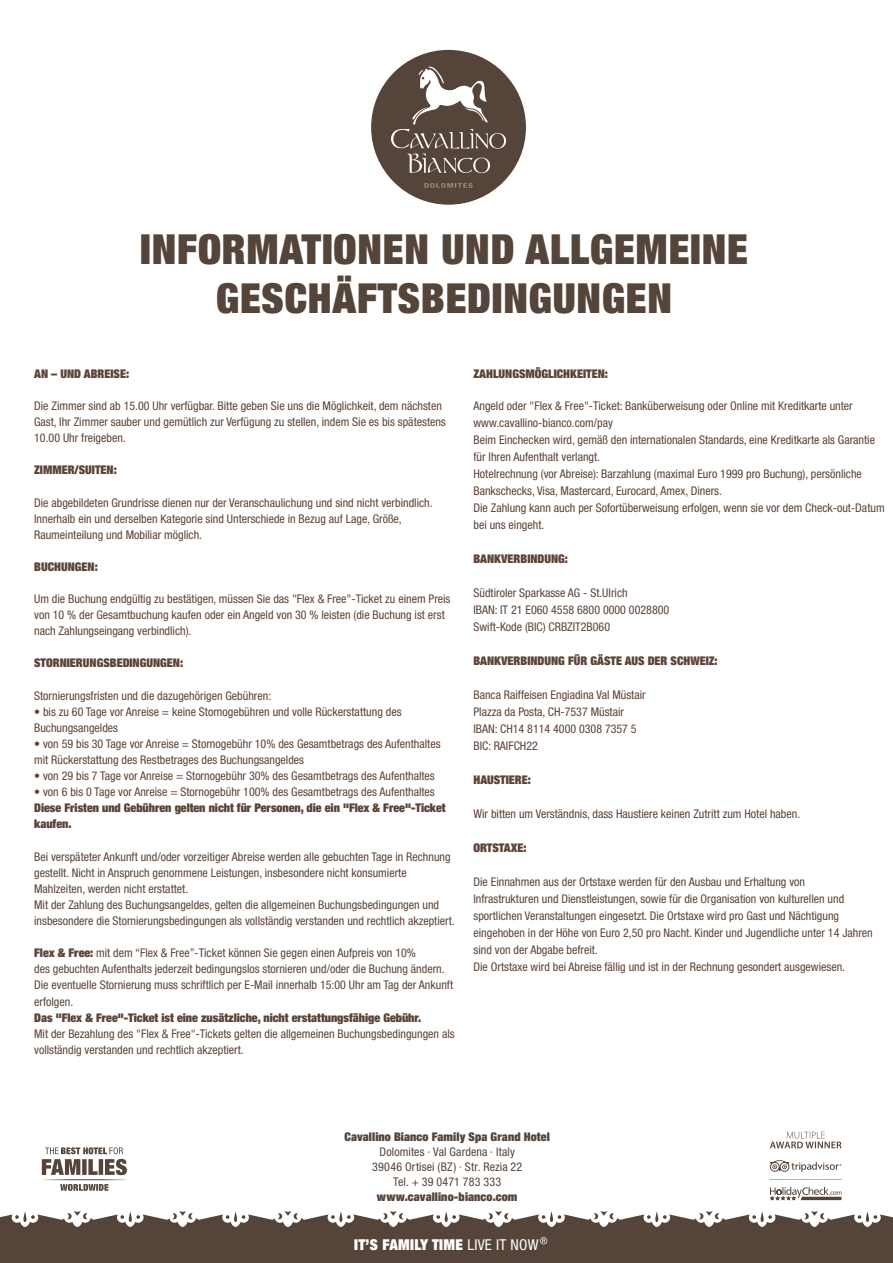
<style>
.page{position:relative;width:893px;height:1263px;background:#fff}
.page>*{position:absolute;margin:0;border:0;box-sizing:border-box;transform-origin:0 0}
.t1{font:900 condensed 41.4px/49.8px "Helvetica Neue LT Std";letter-spacing:.02em;color:#554439;text-align:center}
.t2{font:900 condensed 15px "Helvetica Neue LT Std";letter-spacing:.02em;color:#fff}
.t3{font:condensed 12px/17px "Helvetica Neue LT Std";color:#5c4337}
.t4{font:900 condensed 12px/16px "Helvetica Neue LT Std";color:#5c4337}
.t5{font:condensed 12px/15px "Helvetica Neue LT Std";letter-spacing:.01em;color:#554439;text-align:center}
.t6{font:900 condensed 12px "Helvetica Neue LT Std";letter-spacing:.01em;color:#554439}
.s1{font-weight:900}
.s2{font-weight:400}
</style>
<div class="page">
<div style="left:0;top:1209px;width:893px;height:54px;background:#554439"></div>
<svg style="left:0;top:1209px;width:893px;height:18px"></svg>
<div style="left:371px;top:50px;width:155px;height:155px;background:#554439;border-radius:50%"></div>
<svg style="left:424px;top:183px;width:49px;height:5px"></svg>
<svg style="left:391px;top:67px;width:116px;height:106px"></svg>
<svg style="left:60px;top:1184px;width:49px;height:7px"></svg>
<svg style="left:42px;top:1147px;width:85px;height:28px"></svg>
<hr style="left:43px;top:1179px;width:83px;height:1px;background:#554439">
<svg style="left:770px;top:1160px;width:71px;height:12px"></svg>
<svg style="left:770px;top:1132px;width:71px;height:16px"></svg>
<svg style="left:770px;top:1187px;width:71px;height:13px"></svg>
<svg style="left:770px;top:1179px;width:72px;height:1px"></svg>
<svg style="left:540px;top:1237px;width:7px;height:7px"></svg>
<h1 class="t1" style="left:140px;top:223px;width:609px">INFORMATIONEN UND ALLGEMEINE<br>GESCHÄFTSBEDINGUNGEN</h1>
<p class="t4" style="left:34px;top:365px;width:96px">AN – UND ABREISE:</p>
<p class="t3" style="left:34px;top:398px;width:413px;line-height:16px">Die Zimmer sind ab 15.00 Uhr verfügbar. Bitte geben Sie uns die Möglichkeit, dem nächsten<br>Gast, Ihr Zimmer sauber und gemütlich zur Verfügung zu stellen, indem Sie es bis spätestens<br>10.00 Uhr freigeben.</p>
<p class="t4" style="left:34px;top:462px;width:84px">ZIMMER/SUITEN:</p>
<p class="t3" style="left:34px;top:494px;width:400px;line-height:16px">Die abgebildeten Grundrisse dienen nur der Veranschaulichung und sind nicht verbindlich.<br>Innerhalb ein und derselben Kategorie sind Unterschiede in Bezug auf Lage, Größe,<br>Raumeinteilung und Mobiliar möglich.</p>
<p class="t4" style="left:34px;top:558px;width:65px">BUCHUNGEN:</p>
<p class="t3" style="left:34px;top:591px;width:418px;line-height:16px">Um die Buchung endgültig zu bestätigen, müssen Sie das "Flex &amp; Free"-Ticket zu einem Preis von 10 % der Gesamtbuchung kaufen oder ein Angeld von 30 % leisten (die Buchung ist erst nach Zahlungseingang verbindlich).</p>
<p class="t4" style="left:34px;top:655px;width:150px">STORNIERUNGSBEDINGUNGEN:</p>
<p class="t3" style="left:34px;top:687px;width:239px">Stornierungsfristen und die dazugehörigen Gebühren:</p>
<p class="t3" style="left:34px;top:703px;width:369px;line-height:16px">• bis zu 60 Tage vor Anreise = keine Stornogebühren und volle Rückerstattung des<br>Buchungsangeldes</p>
<p class="t3" style="left:34px;top:736px;width:408px;line-height:16px">• von 59 bis 30 Tage vor Anreise = Stornogebühr 10% des Gesamtbetrags des Aufenthaltes mit Rückerstattung des Restbetrages des Buchungsangeldes</p>
<p class="t3" style="left:34px;top:767px;width:402px">• von 29 bis 7 Tage vor Anreise = Stornogebühr 30% des Gesamtbetrags des Aufenthaltes</p>
<p class="t3" style="left:34px;top:783px;width:402px">• von 6 bis 0 Tage vor Anreise = Stornogebühr 100% des Gesamtbetrags des Aufenthaltes</p>
<p class="t4" style="left:34px;top:800px;width:413px">Diese Fristen und Gebühren gelten nicht für Personen, die ein "Flex &amp; Free"-Ticket kaufen.</p>
<p class="t3" style="left:34px;top:848px;width:422px;line-height:16px">Bei verspäteter Ankunft und/oder vorzeitiger Abreise werden alle gebuchten Tage in Rechnung gestellt. Nicht in Anspruch genommene Leistungen, insbesondere nicht konsumierte Mahlzeiten, werden nicht erstattet.<br>Mit der Zahlung des Buchungsangeldes, gelten die allgemeinen Buchungsbedingungen und insbesondere die Stornierungsbedingungen als vollständig verstanden und rechtlich akzeptiert.</p>
<p class="t3" style="left:34px;top:945px;width:420px;line-height:16px"><span class="s1">Flex &amp; Free:</span> mit dem “Flex &amp; Free”-Ticket können Sie gegen einen Aufpreis von 10%<br>des gebuchten Aufenthalts jederzeit bedingungslos stornieren und/oder die Buchung ändern.<br>Die eventuelle Stornierung muss schriftlich per E-Mail innerhalb 15:00 Uhr am Tag der Ankunft erfolgen.</p>
<p class="t4" style="left:34px;top:1009px;width:388px">Das "Flex &amp; Free"-Ticket ist eine zusätzliche, nicht erstattungsfähige Gebühr.</p>
<p class="t3" style="left:34px;top:1025px;width:422px;line-height:16px">Mit der Bezahlung des "Flex &amp; Free"-Tickets gelten die allgemeinen Buchungsbedingungen als vollständig verstanden und rechtlich akzeptiert.</p>
<p class="t4" style="left:473px;top:365px;width:136px">ZAHLUNGSMÖGLICHKEITEN:</p>
<p class="t3" style="left:473px;top:397px;width:413px">Angeld oder "Flex &amp; Free"-Ticket: Banküberweisung oder Online mit Kreditkarte unter www.cavallino-bianco.com/pay<br>Beim Einchecken wird, gemäß den internationalen Standards, eine Kreditkarte als Garantie für Ihren Aufenthalt verlangt.<br>Hotelrechnung (vor Abreise): Barzahlung (maximal Euro 1999 pro Buchung), persönliche Bankschecks, Visa, Mastercard, Eurocard, Amex, Diners.<br>Die Zahlung kann auch per Sofortüberweisung erfolgen, wenn sie vor dem Check-out-Datum bei uns eingeht.</p>
<p class="t4" style="left:473px;top:550px;width:96px">BANKVERBINDUNG:</p>
<p class="t3" style="left:473px;top:584px;width:197px">Südtiroler Sparkasse AG - St.Ulrich<br>IBAN: IT 21 E060 4558 6800 0000 0028800<br>Swift-Kode (BIC) CRBZIT2B060</p>
<p class="t4" style="left:473px;top:652px;width:246px">BANKVERBINDUNG FÜR GÄSTE AUS DER SCHWEIZ:</p>
<p class="t3" style="left:473px;top:686px;width:174px">Banca Raiffeisen Engiadina Val Müstair<br>Plazza da Posta, CH-7537 Müstair<br>IBAN: CH14 8114 4000 0308 7357 5<br>BIC: RAIFCH22</p>
<p class="t4" style="left:473px;top:771px;width:59px">HAUSTIERE:</p>
<p class="t3" style="left:473px;top:805px;width:328px">Wir bitten um Verständnis, dass Haustiere keinen Zutritt zum Hotel haben.</p>
<p class="t4" style="left:473px;top:839px;width:54px">ORTSTAXE:</p>
<p class="t3" style="left:473px;top:873px;width:401px">Die Einnahmen aus der Ortstaxe werden für den Ausbau und Erhaltung von Infrastrukturen und Dienstleistungen, sowie für die Organisation von kulturellen und sportlichen Veranstaltungen eingesetzt. Die Ortstaxe wird pro Gast und Nächtigung eingehoben in der Höhe von Euro 2,50 pro Nacht. Kinder und Jugendliche unter 14 Jahren sind von der Abgabe befreit.<br>Die Ortstaxe wird bei Abreise fällig und ist in der Rechnung gesondert ausgewiesen.</p>
<p class="t6" style="left:344px;top:1129px;width:207px">Cavallino Bianco Family Spa Grand Hotel</p>
<p class="t5" style="left:372px;top:1144px;width:152px">Dolomites · Val Gardena · Italy<br>39046 Ortisei (BZ) · Str. Rezia 22<br>Tel. + 39 0471 783 333</p>
<p class="t6" style="left:377px;top:1189px;width:142px">www.cavallino-bianco.com</p>
<p class="t2" style="left:354px;top:1235px;width:186px">IT’S FAMILY TIME <span class="s2">LIVE IT NOW</span></p>
</div>
